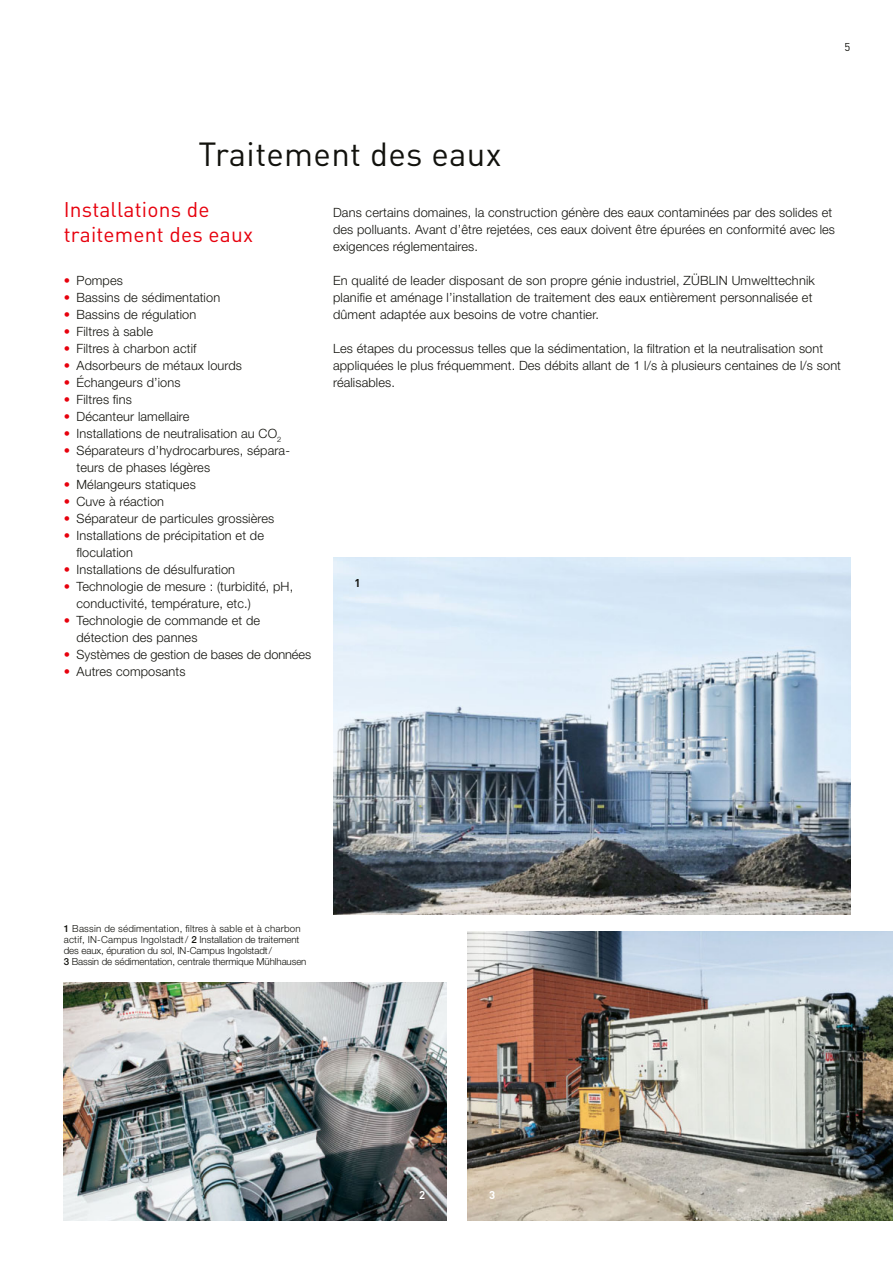
<style>
.page{position:relative;width:893px;height:1263px;background:#fff}
.page>*{position:absolute;margin:0;border:0;box-sizing:border-box;transform-origin:0 0}
.t1{font:33px "DIN Pro";letter-spacing:.01em;color:#12120d}
.t2{font:21px/25.5px "DIN Pro";letter-spacing:.01em;color:#e7000d}
.t3{font:300 12.75px/17px "Helvetica Neue LT Pro";letter-spacing:.01em;color:#12120d}
.t4{font:700 11.25px "DIN Pro";color:#fff}
.t5{font:11.25px "DIN Pro";color:#12120d}
.t6{font:700 11.25px "DIN Pro";color:#12120d}
.t7{font:300 9.75px/11.2px "Helvetica Neue LT Pro";letter-spacing:-.01em;color:#12120d}
.s1{color:#e7000d}
.s2{font-weight:500}
</style>
<div class="page">
<img style="left:333px;top:557px;width:517px;height:357px">
<img style="left:64px;top:982px;width:382px;height:238px">
<img style="left:468px;top:931px;width:425px;height:289px">
<p class="t5" style="left:845px;top:39px;width:7px">5</p>
<h1 class="t1" style="left:198px;top:131px;width:305px">Traitement des eaux</h1>
<h2 class="t2" style="left:64px;top:196px;width:191px">Installations de traitement des eaux</h2>
<p class="t3" style="left:64px;top:272px;width:61px"><span class="s1">•</span> Pompes</p>
<p class="t3" style="left:64px;top:289px;width:158px"><span class="s1">•</span> Bassins de sédimentation</p>
<p class="t3" style="left:64px;top:306px;width:134px"><span class="s1">•</span> Bassins de régulation</p>
<p class="t3" style="left:64px;top:323px;width:91px"><span class="s1">•</span> Filtres à sable</p>
<p class="t3" style="left:64px;top:340px;width:134px"><span class="s1">•</span> Filtres à charbon actif</p>
<p class="t3" style="left:64px;top:357px;width:180px"><span class="s1">•</span> Adsorbeurs de métaux lourds</p>
<p class="t3" style="left:64px;top:374px;width:118px"><span class="s1">•</span> Échangeurs d’ions</p>
<p class="t3" style="left:64px;top:391px;width:70px"><span class="s1">•</span> Filtres fins</p>
<p class="t3" style="left:64px;top:408px;width:127px"><span class="s1">•</span> Décanteur lamellaire</p>
<p class="t3" style="left:64px;top:425px;width:219px"><span class="s1">•</span> Installations de neutralisation au CO<sub>2</sub></p>
<p class="t3" style="left:77px;top:442px;width:215px;text-indent:-13px"><span class="s1">•</span> Séparateurs d’hydrocarbures, sépara&shy;teurs de phases légères</p>
<p class="t3" style="left:64px;top:476px;width:134px"><span class="s1">•</span> Mélangeurs statiques</p>
<p class="t3" style="left:64px;top:493px;width:102px"><span class="s1">•</span> Cuve à réaction</p>
<p class="t3" style="left:64px;top:510px;width:212px"><span class="s1">•</span> Séparateur de particules grossières</p>
<p class="t3" style="left:77px;top:527px;width:189px;text-indent:-13px"><span class="s1">•</span> Installations de précipitation et de floculation</p>
<p class="t3" style="left:64px;top:561px;width:173px"><span class="s1">•</span> Installations de désulfuration</p>
<p class="t3" style="left:77px;top:578px;width:218px;text-indent:-13px"><span class="s1">•</span> Technologie de mesure : (turbidité, pH, conductivité, température, etc.)</p>
<p class="t3" style="left:77px;top:612px;width:185px;text-indent:-13px"><span class="s1">•</span> Technologie de commande et de détection des pannes</p>
<p class="t3" style="left:64px;top:646px;width:249px"><span class="s1">•</span> Systèmes de gestion de bases de données</p>
<p class="t3" style="left:64px;top:663px;width:123px"><span class="s1">•</span> Autres composants</p>
<p class="t3" style="left:333px;top:204px;width:503px">Dans certains domaines, la construction génère des eaux contaminées par des solides et des polluants. Avant d’être rejetées, ces eaux doivent être épurées en conformité avec les exigences réglementaires.</p>
<p class="t3" style="left:333px;top:272px;width:483px">En qualité de leader disposant de son propre génie industriel, ZÜBLIN Umwelttechnik planifie et aménage l’installation de traitement des eaux entièrement personnalisée et dûment adaptée aux besoins de votre chantier.</p>
<p class="t3" style="left:333px;top:340px;width:509px">Les étapes du processus telles que la sédimentation, la filtration et la neutralisation sont appliquées le plus fréquemment. Des débits allant de 1 l/s à plusieurs centaines de l/s sont réalisables.</p>
<p class="t6" style="left:354px;top:575px;width:8px">1</p>
<p class="t7" style="left:64px;top:922px;width:244px"><span class="s2">1</span> Bassin de sédimentation, filtres à sable et à charbon actif, IN-Campus Ingolstadt/ <span class="s2">2</span> Installation de traitement des eaux, épuration du sol, IN-Campus Ingolstadt/<br><span class="s2">3</span> Bassin de sédimentation, centrale thermique Mühlhausen</p>
<p class="t4" style="left:419px;top:1187px;width:8px">2</p>
<p class="t4" style="left:489px;top:1187px;width:8px">3</p>
</div>
